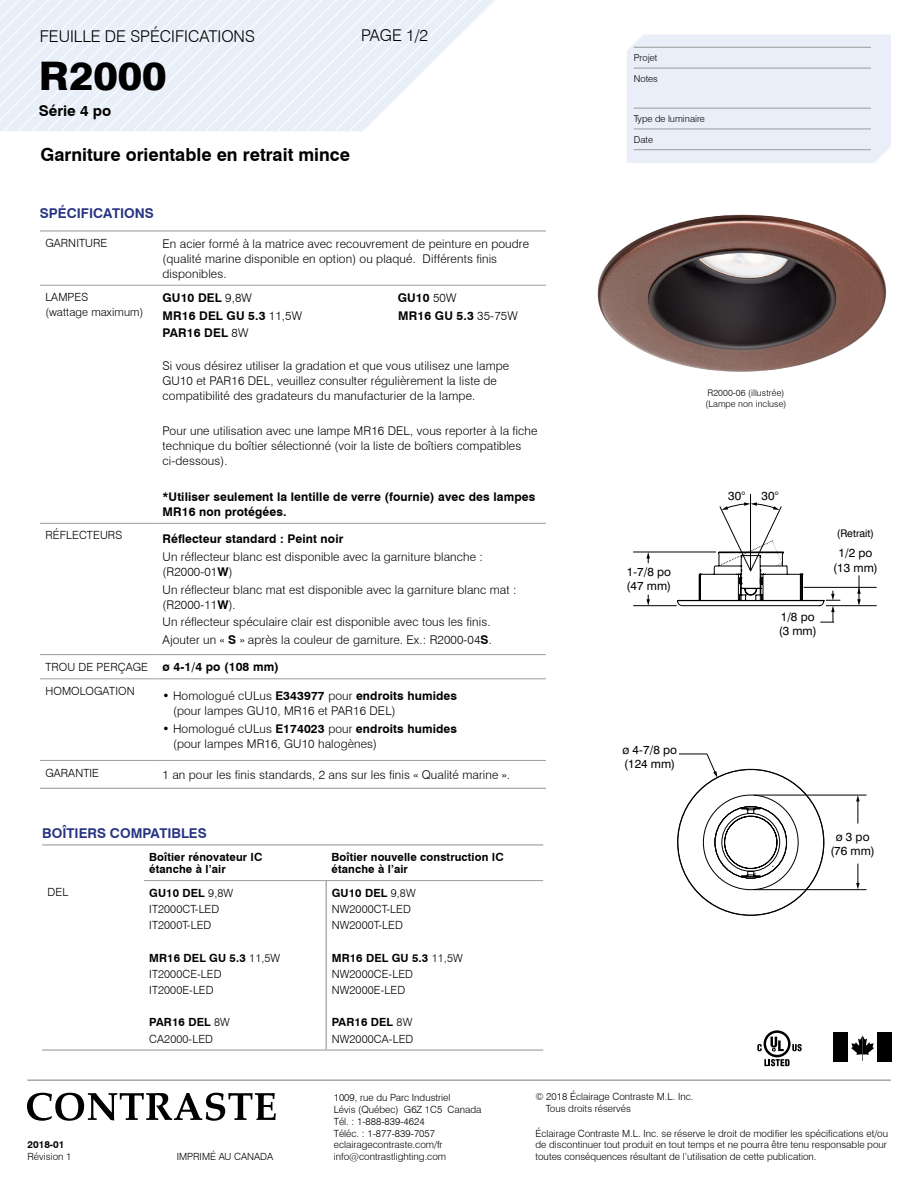
<style>
.page{position:relative;width:918px;height:1188px;background:#fff}
.page>*{position:absolute;margin:0;border:0;box-sizing:border-box;transform-origin:0 0}
.t1{font:800 39.45px "Swiss 721 BT";color:#000;scale:1.05 1}
.t2{font:700 18px "Swiss 721 BT";color:#000}
.t3{font:300 16.2px "Swiss 721 BT";color:#000}
.t4{font:700 14.7px "Swiss 721 BT";color:#000}
.t5{font:700 13.5px "Swiss 721 BT";color:#283583}
.t6{font:300 12px/15px "Swiss 721 BT";letter-spacing:.01em;color:#000}
.t7{font:700 12px/15px "Swiss 721 BT";letter-spacing:.01em;color:#000}
.t8{font:11.85px/14.2px "Swiss 721 BT";color:#000}
.t9{font:300 11.25px/16.2px "Swiss 721 BT";letter-spacing:.01em;color:#000}
.t10{font:700 11.25px/12px "Swiss 721 BT";letter-spacing:.01em;color:#000}
.t11{font:10.5px "Swiss 721 BT";color:#000}
.t12{font:300 9.9px/11.9px "Swiss 721 BT";color:#000}
.t13{font:700 9.9px "Swiss 721 BT";color:#000}
.t14{font:300 9.45px/20.9px "Swiss 721 BT";color:#000}
.t15{font:300 9px/10.8px "Swiss 721 BT";letter-spacing:.01em;color:#000}
.s1{font-weight:300}
.s2{font-weight:700}
.s3{font-weight:300;font-size:11.25px}
</style>
<div class="page">
<svg style="left:0;top:0;width:496px;height:131px"></svg>
<div style="left:627px;top:34px;width:264px;height:129px;background:#e9eef9"></div>
<hr style="left:634px;top:47px;width:237px;height:1px;background:#9d9d9c">
<hr style="left:634px;top:68px;width:237px;height:1px;background:#9d9d9c">
<hr style="left:634px;top:108px;width:237px;height:1px;background:#9d9d9c">
<hr style="left:634px;top:129px;width:237px;height:1px;background:#9d9d9c">
<hr style="left:634px;top:149px;width:237px;height:1px;background:#9d9d9c">
<hr style="left:27px;top:1080px;width:864px;height:1px;background:#878787">
<svg style="left:27px;top:1093px;width:249px;height:28px"></svg>
<svg style="left:764px;top:1059px;width:26px;height:7px"></svg>
<svg style="left:792px;top:1044px;width:10px;height:7px"></svg>
<svg style="left:764px;top:1030px;width:27px;height:27px"></svg>
<svg style="left:766px;top:1033px;width:22px;height:22px"></svg>
<svg style="left:770px;top:1037px;width:14px;height:14px"></svg>
<svg style="left:757px;top:1044px;width:5px;height:7px"></svg>
<div style="left:877px;top:1033px;width:15px;height:29px;background:#000"></div>
<div style="left:833px;top:1033px;width:15px;height:29px;background:#000"></div>
<svg style="left:851px;top:1036px;width:23px;height:24px"></svg>
<hr style="left:754px;top:795px;width:113px;height:1px;background:#000">
<hr style="left:754px;top:889px;width:113px;height:1px;background:#000">
<svg style="left:856px;top:795px;width:4px;height:29px"></svg>
<svg style="left:856px;top:864px;width:4px;height:25px"></svg>
<svg style="left:677px;top:753px;width:148px;height:163px"></svg>
<hr style="left:826px;top:605px;width:50px;height:1px;background:#000">
<hr style="left:804px;top:587px;width:72px;height:1px;background:#000">
<hr style="left:633px;top:552px;width:82px;height:1px;background:#000">
<hr style="left:633px;top:605px;width:43px;height:1px;background:#000">
<svg style="left:647px;top:552px;width:3px;height:11px"></svg>
<svg style="left:647px;top:595px;width:3px;height:11px"></svg>
<svg style="left:676px;top:494px;width:164px;height:129px"></svg>
<svg style="left:857px;top:575px;width:4px;height:31px"></svg>
<img style="left:597px;top:214px;width:290px;height:158px">
<hr style="left:40px;top:285px;width:117px;height:1px;background:#9d9d9c">
<hr style="left:157px;top:285px;width:389px;height:1px;background:#9d9d9c">
<hr style="left:40px;top:523px;width:117px;height:1px;background:#9d9d9c">
<hr style="left:157px;top:523px;width:389px;height:1px;background:#9d9d9c">
<hr style="left:40px;top:654px;width:117px;height:1px;background:#9d9d9c">
<hr style="left:157px;top:654px;width:389px;height:1px;background:#9d9d9c">
<hr style="left:40px;top:679px;width:117px;height:1px;background:#9d9d9c">
<hr style="left:157px;top:679px;width:389px;height:1px;background:#9d9d9c">
<hr style="left:40px;top:760px;width:117px;height:1px;background:#9d9d9c">
<hr style="left:157px;top:760px;width:389px;height:1px;background:#9d9d9c">
<hr style="left:40px;top:788px;width:117px;height:1px;background:#9d9d9c">
<hr style="left:157px;top:788px;width:389px;height:1px;background:#9d9d9c">
<hr style="left:40px;top:230px;width:117px;height:2px;background:#9d9d9c">
<hr style="left:157px;top:230px;width:389px;height:2px;background:#9d9d9c">
<hr style="left:144px;top:880px;width:182px;height:1px;background:#9d9d9c">
<hr style="left:326px;top:880px;width:217px;height:1px;background:#9d9d9c">
<hr style="left:326px;top:881px;width:1px;height:168px;background:#878787">
<hr style="left:42px;top:844px;width:101px;height:1px;background:#9d9d9c">
<hr style="left:143px;top:844px;width:183px;height:1px;background:#9d9d9c">
<hr style="left:326px;top:844px;width:217px;height:1px;background:#9d9d9c">
<hr style="left:42px;top:1049px;width:101px;height:2px;background:#9d9d9c">
<hr style="left:143px;top:1049px;width:183px;height:2px;background:#9d9d9c">
<hr style="left:326px;top:1049px;width:217px;height:2px;background:#9d9d9c">
<h3 class="t3" style="left:40px;top:27px;width:217px">FEUILLE DE SPÉCIFICATIONS</h3>
<h1 class="t1" style="left:39px;top:52px;width:123px">R2000</h1>
<p class="t4" style="left:39px;top:101px;width:74px">Série 4 po</p>
<h2 class="t2" style="left:40px;top:144px;width:311px">Garniture orientable en retrait mince</h2>
<h3 class="t3" style="left:361px;top:26px;width:68px">PAGE 1/2</h3>
<p class="t5" style="left:40px;top:205px;width:115px">SPÉCIFICATIONS</p>
<p class="t9" style="left:45px;top:235px;width:64px">GARNITURE</p>
<p class="t6" style="left:163px;top:236px;width:368px">En acier formé à la matrice avec recouvrement de peinture en poudre (qualité marine disponible en option) ou plaqué. Différents finis disponibles.</p>
<p class="t9" style="left:45px;top:290px;width:99px;line-height:14.7px">LAMPES<br>(wattage maximum)</p>
<p class="t7" style="left:163px;top:290px;width:91px">GU10 DEL <span class="s1">9,8W</span></p>
<p class="t7" style="left:398px;top:290px;width:60px">GU10 <span class="s1">50W</span></p>
<p class="t7" style="left:163px;top:308px;width:141px">MR16 DEL GU 5.3 <span class="s1">11,5W</span></p>
<p class="t7" style="left:398px;top:308px;width:121px">MR16 GU 5.3 <span class="s1">35-75W</span></p>
<p class="t7" style="left:163px;top:325px;width:87px">PAR16 DEL <span class="s1">8W</span></p>
<p class="t6" style="left:163px;top:358px;width:348px">Si vous désirez utiliser la gradation et que vous utilisez une lampe<br>GU10 et PAR16 DEL, veuillez consulter régulièrement la liste de compatibilité des gradateurs du manufacturier de la lampe.</p>
<p class="t6" style="left:163px;top:424px;width:377px">Pour une utilisation avec une lampe MR16 DEL, vous reporter à la fiche technique du boîtier sélectionné (voir la liste de boîtiers compatibles ci-dessous).</p>
<p class="t7" style="left:163px;top:489px;width:374px">*Utiliser seulement la lentille de verre (fournie) avec des lampes<br>MR16 non protégées.</p>
<p class="t9" style="left:45px;top:527px;width:78px">RÉFLECTEURS</p>
<p class="t7" style="left:163px;top:531px;width:182px">Réflecteur standard : Peint noir</p>
<p class="t6" style="left:163px;top:549px;width:322px">Un réflecteur blanc est disponible avec la garniture blanche : (R2000-01<span class="s2">W</span>)</p>
<p class="t6" style="left:163px;top:582px;width:356px">Un réflecteur blanc mat est disponible avec la garniture blanc mat : (R2000-11<span class="s2">W</span>).</p>
<p class="t6" style="left:163px;top:613px;width:331px;line-height:17.7px">Un réflecteur spéculaire clair est disponible avec tous les finis.<br>Ajouter un « <span class="s2">S</span> » après la couleur de garniture. Ex.: R2000-04<span class="s2">S</span>.</p>
<p class="t7" style="left:45px;top:659px;width:235px"><span class="s3">TROU DE PERÇAGE</span> ø 4-1/4 po (108 mm)</p>
<p class="t9" style="left:45px;top:683px;width:91px">HOMOLOGATION</p>
<p class="t6" style="left:173px;top:688px;width:285px;text-indent:-11px">• Homologué cULus <span class="s2">E343977</span> pour <span class="s2">endroits humides </span>(pour lampes GU10, MR16 et PAR16 DEL)</p>
<p class="t6" style="left:173px;top:721px;width:285px;text-indent:-11px">• Homologué cULus <span class="s2">E174023</span> pour <span class="s2">endroits humides </span>(pour lampes MR16, GU10 halogènes)</p>
<p class="t9" style="left:45px;top:764px;width:55px">GARANTIE</p>
<p class="t6" style="left:163px;top:767px;width:349px">1 an pour les finis standards, 2 ans sur les finis « Qualité marine ».</p>
<p class="t5" style="left:42px;top:825px;width:166px">BOÎTIERS COMPATIBLES</p>
<p class="t9" style="left:48px;top:884px;width:22px">DEL</p>
<p class="t10" style="left:149px;top:851px;width:115px">Boîtier rénovateur IC étanche à l’air</p>
<p class="t10" style="left:332px;top:851px;width:174px">Boîtier nouvelle construction IC étanche à l’air</p>
<p class="t9" style="left:149px;top:885px;width:85px"><span class="s2">GU10 DEL</span> 9,8W<br>IT2000CT-LED<br>IT2000T-LED</p>
<p class="t9" style="left:149px;top:949px;width:133px"><span class="s2">MR16 DEL GU 5.3</span> 11,5W<br>IT2000CE-LED<br>IT2000E-LED</p>
<p class="t9" style="left:149px;top:1014px;width:82px"><span class="s2">PAR16 DEL</span> 8W<br>CA2000-LED</p>
<p class="t9" style="left:332px;top:885px;width:85px"><span class="s2">GU10 DEL</span> 9,8W<br>NW2000CT-LED<br>NW2000T-LED</p>
<p class="t9" style="left:332px;top:949px;width:133px"><span class="s2">MR16 DEL GU 5.3</span> 11,5W<br>NW2000CE-LED<br>NW2000E-LED</p>
<p class="t9" style="left:332px;top:1014px;width:83px"><span class="s2">PAR16 DEL</span> 8W<br>NW2000CA-LED</p>
<p class="t14" style="left:634px;top:47px;width:26px">Projet<br>Notes</p>
<p class="t14" style="left:634px;top:108px;width:73px">Type de luminaire<br>Date</p>
<p class="t8" style="left:627px;top:565px;width:46px">1-7/8 po (47 mm)</p>
<p class="t15" style="left:705px;top:388px;width:83px">R2000-06 (illustrée) (Lampe non incluse)</p>
<p class="t8" style="left:728px;top:489px;width:19px">30°</p>
<p class="t8" style="left:762px;top:489px;width:19px">30°</p>
<p class="t8" style="left:779px;top:609px;width:40px">1/8 po (3 mm)</p>
<p class="t11" style="left:837px;top:527px;width:39px">(Retrait)</p>
<p class="t8" style="left:833px;top:546px;width:46px;text-align:center">1/2 po (13 mm)</p>
<p class="t8" style="left:622px;top:743px;width:56px">ø 4-7/8 po (124 mm)</p>
<p class="t8" style="left:830px;top:830px;width:46px;text-align:center">ø 3 po (76 mm)</p>
<p class="t13" style="left:28px;top:1139px;width:38px">2018-01</p>
<p class="t12" style="left:28px;top:1151px;width:45px">Révision 1</p>
<p class="t12" style="left:177px;top:1151px;width:98px">IMPRIMÉ AU CANADA</p>
<p class="t12" style="left:334px;top:1091px;width:149px">1009, rue du Parc Industriel<br>Lévis (Québec) G6Z 1C5 Canada<br>Tél. : 1-888-839-4624<br>Téléc. : 1-877-839-7057 eclairagecontraste.com/fr info@contrastlighting.com</p>
<p class="t12" style="left:546px;top:1091px;width:149px;text-indent:-11px">© 2018 Éclairage Contraste M.L. Inc.<br>Tous droits réservés</p>
<p class="t12" style="left:535px;top:1127px;width:354px">Éclairage Contraste M.L. Inc. se réserve le droit de modifier les spécifications et/ou de discontinuer tout produit en tout temps et ne pourra être tenu responsable pour toutes conséquences résultant de l’utilisation de cette publication.</p>
</div>
